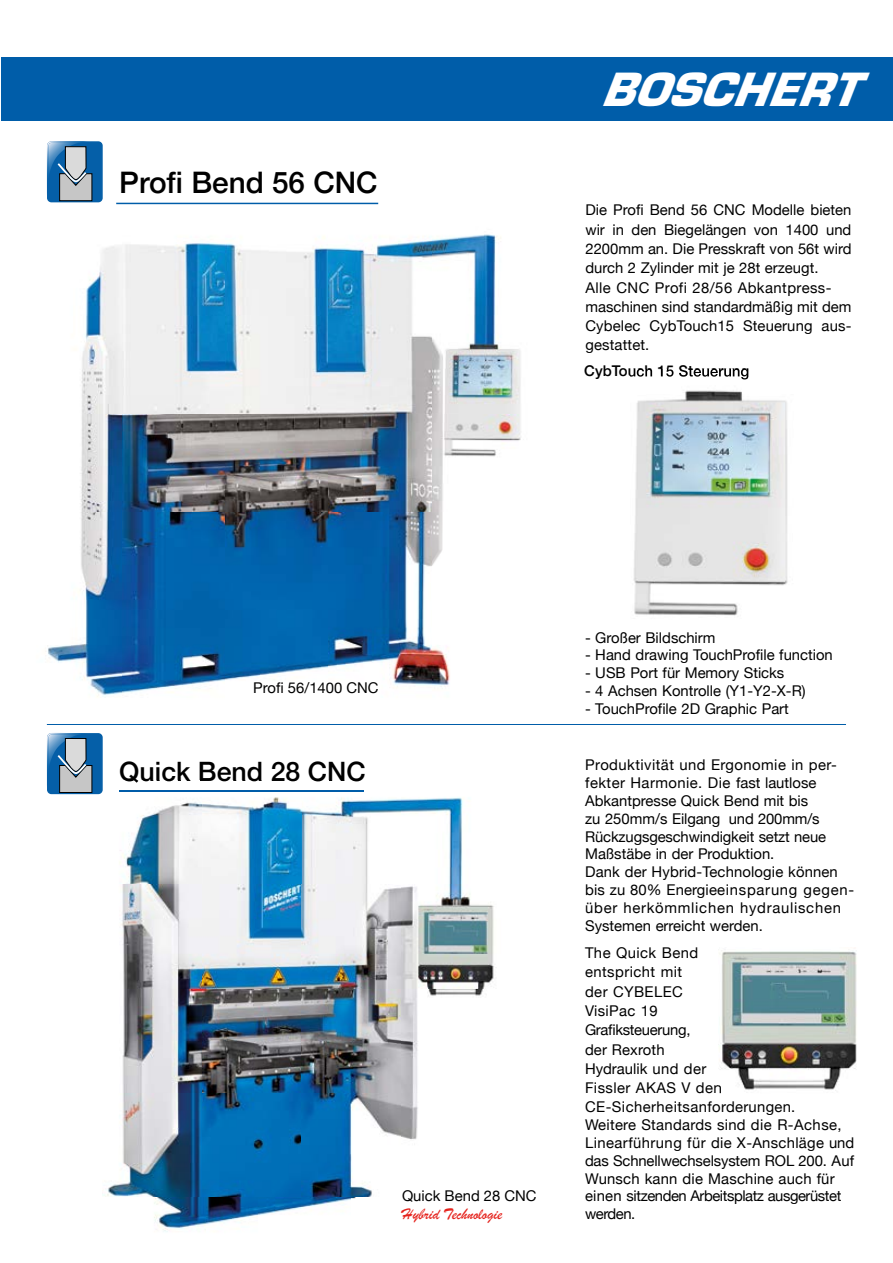
<style>
.page{position:relative;width:893px;height:1263px;background:#fff}
.page>*{position:absolute;margin:0;border:0;box-sizing:border-box;transform-origin:0 0}
.t1{font:italic 700 44.55px "Eurostile LT Std";color:#fff}
.t2{font:500 29.7px "Helvetica Neue";color:#000}
.t3{font:500 26.7px "Helvetica Neue";color:#000}
.t4{font:16.35px "Brush Script";color:#e5231d}
.t5{font:14.85px/17.9px "Helvetica Neue";color:#000}
.t6{font:14.85px/19.4px "Helvetica Neue";letter-spacing:.025em;color:#000}
.t7{font:500 14.85px "Helvetica Neue";color:#000}
</style>
<div class="page">
<hr style="left:116px;top:203px;width:262px;height:1px;background:#005da9">
<img style="left:45px;top:234px;width:476px;height:463px">
<hr style="left:47px;top:724px;width:799px;height:1px;background:#005da9">
<img style="left:103px;top:791px;width:99px;height:407px">
<img style="left:202px;top:791px;width:100px;height:407px">
<img style="left:302px;top:790px;width:192px;height:408px">
<img style="left:154px;top:1198px;width:201px;height:34px">
<img style="left:127px;top:781px;width:232px;height:2px">
<img style="left:119px;top:790px;width:244px;height:1px">
<svg style="left:47px;top:141px;width:56px;height:61px;background:#5f8cb1"></svg>
<svg style="left:47px;top:733px;width:56px;height:61px;background:#5e8cb1"></svg>
<div style="left:1px;top:57px;width:892px;height:64px;background:#005da9"></div>
<img style="left:633px;top:369px;width:155px;height:247px">
<img style="left:630px;top:369px;width:118px;height:10px">
<img style="left:719px;top:950px;width:138px;height:141px">
<svg style="left:718px;top:1082px;width:4px;height:11px"></svg>
<h2 class="t2" style="left:119px;top:158px;width:260px">Profi Bend 56 CNC</h2>
<h1 class="t1" style="left:601px;top:62px;width:258px">BOSCHERT</h1>
<p class="t5" style="left:585px;top:201px;width:268px;line-height:19.4px">Die Profi Bend 56 CNC Modelle bieten wir in den Biegelängen von 1400 und<br>2200mm an. Die Presskraft von 56t wird durch 2 Zylinder mit je 28t erzeugt.<br>Alle CNC Profi 28/56 Abkantpress&shy;maschinen sind standardmäßig mit dem<br>Cybelec CybTouch15 Steuerung aus&shy;gestattet.</p>
<p class="t7" style="left:584px;top:359px;width:166px">CybTouch 15 Steuerung</p>
<p class="t5" style="left:253px;top:680px;width:127px">Profi 56/1400 CNC</p>
<h3 class="t3" style="left:119px;top:750px;width:248px">Quick Bend 28 CNC</h3>
<p class="t5" style="left:402px;top:1188px;width:136px">Quick Bend 28 CNC</p>
<p class="t4" style="left:402px;top:1203px;width:101px">Hybrid Technologie</p>
<p class="t5" style="left:585px;top:629px;width:132px">- Großer Bildschirm</p>
<p class="t5" style="left:585px;top:647px;width:249px">- Hand drawing TouchProfile function</p>
<p class="t5" style="left:585px;top:665px;width:201px">- USB Port für Memory Sticks</p>
<p class="t5" style="left:585px;top:683px;width:222px">- 4 Achsen Kontrolle (Y1-Y2-X-R)</p>
<p class="t5" style="left:585px;top:700px;width:205px">- TouchProfile 2D Graphic Part</p>
<p class="t5" style="left:585px;top:757px;width:271px">Produktivität und Ergonomie in per&shy;fekter Harmonie. Die fast lautlose Abkantpresse Quick Bend mit bis<br>zu 250mm/s Eilgang und 200mm/s Rückzugsgeschwindigkeit setzt neue Maßstäbe in der Produktion.<br>Dank der Hybrid-Technologie können bis zu 80% Energieeinsparung gegen&shy;über herkömmlichen hydraulischen Systemen erreicht werden.</p>
<p class="t6" style="left:585px;top:944px;width:212px">The Quick Bend<br>entspricht mit<br>der CYBELEC<br>VisiPac 19<br>Grafiksteuerung,<br>der Rexroth<br>Hydraulik und der<br>Fissler AKAS V den<br>CE-Sicherheitsanforderungen.</p>
<p class="t5" style="left:585px;top:1117px;width:271px">Weitere Standards sind die R-Achse, Linearführung für die X-Anschläge und das Schnellwechselsystem ROL 200. Auf Wunsch kann die Maschine auch für einen sitzenden Arbeitsplatz ausgerüstet werden.</p>
</div>
